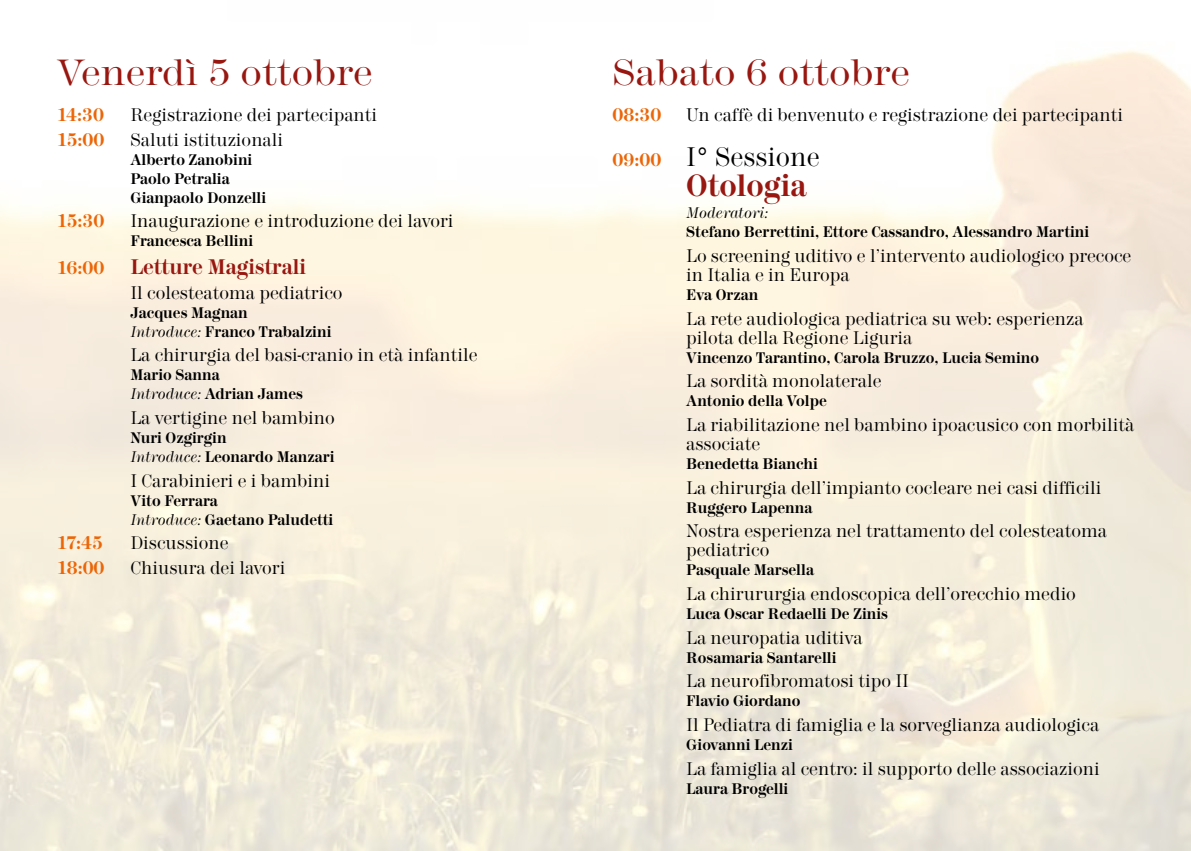
<style>
.page{position:relative;width:1191px;height:851px;background:#fff}
.page>*{position:absolute;margin:0;border:0;box-sizing:border-box;transform-origin:0 0}
.t1{font:300 38px "Modern Two Sixtn ITC";color:#981711}
.t2{font:700 32px "Modern Two Sixtn ITC";color:#981711;scale:.9 1}
.t3{font:300 28px "Modern Two Sixtn ITC";color:#000;scale:.9 1}
.t4{font:700 22px "Modern Two Sixtn ITC";color:#981711;scale:.9 1}
.t5{font:300 19px/19px "Modern Two Sixtn ITC";color:#000;scale:.9 1}
.t6{font:700 19px "Modern Two Sixtn ITC";color:#ec6608;scale:.9 1}
.t7{font:700 16px/19px "Modern Two Sixtn ITC";color:#000;scale:.9 1}
.t8{font:italic 300 16px "Modern Two Sixtn ITC";color:#000;scale:.9 1}
.s1{font-size:19px;color:#ec6608}
.s2{font-weight:300;font-style:italic}
.s3{font-weight:700;font-size:19px;color:#ec6608}
</style>
<div class="page">
<h1 class="t1" style="left:57px;top:51px;width:317px">Venerdì 5 ottobre</h1>
<p class="t6" style="left:57px;top:104px;width:54px">14:30</p>
<p class="t5" style="left:130px;top:105px;width:276px">Registrazione dei partecipanti</p>
<p class="t6" style="left:57px;top:129px;width:55px">15:00</p>
<p class="t5" style="left:130px;top:130px;width:171px">Saluti istituzionali</p>
<p class="t7" style="left:130px;top:150px;width:152px">Alberto Zanobini<br>Paolo Petralia<br>Gianpaolo Donzelli</p>
<p class="t6" style="left:57px;top:210px;width:55px">15:30</p>
<p class="t5" style="left:130px;top:212px;width:360px">Inaugurazione e introduzione dei lavori</p>
<p class="t7" style="left:130px;top:232px;width:138px">Francesca Bellini</p>
<p class="t4" style="left:57px;top:254px;width:278px"><span class="s1">16:00</span> Letture Magistrali</p>
<p class="t5" style="left:130px;top:283px;width:237px">Il colesteatoma pediatrico</p>
<p class="t7" style="left:130px;top:303px;width:225px">Jacques Magnan<br><span class="s2">Introduce:</span> Franco Trabalzini</p>
<p class="t5" style="left:130px;top:346px;width:387px">La chirurgia del basi-cranio in età infantile</p>
<p class="t7" style="left:130px;top:365px;width:193px">Mario Sanna<br><span class="s2">Introduce:</span> Adrian James</p>
<p class="t5" style="left:130px;top:408px;width:229px">La vertigine nel bambino</p>
<p class="t7" style="left:130px;top:428px;width:228px">Nuri Ozgirgin<br><span class="s2">Introduce:</span> Leonardo Manzari</p>
<p class="t5" style="left:130px;top:471px;width:223px">I Carabinieri e i bambini</p>
<p class="t7" style="left:130px;top:491px;width:227px">Vito Ferrara<br><span class="s2">Introduce:</span> Gaetano Paludetti</p>
<p class="t6" style="left:57px;top:532px;width:53px">17:45</p>
<p class="t5" style="left:130px;top:533px;width:111px">Discussione</p>
<p class="t6" style="left:57px;top:557px;width:55px">18:00</p>
<p class="t5" style="left:130px;top:558px;width:174px">Chiusura dei lavori</p>
<h1 class="t1" style="left:612px;top:51px;width:299px">Sabato 6 ottobre</h1>
<p class="t6" style="left:612px;top:104px;width:56px">08:30</p>
<p class="t5" style="left:686px;top:105px;width:487px">Un caffè di benvenuto e registrazione dei partecipanti</p>
<h3 class="t3" style="left:612px;top:141px;width:232px"><span class="s3">09:00</span> I° Sessione</h3>
<h2 class="t2" style="left:686px;top:168px;width:135px">Otologia</h2>
<p class="t8" style="left:686px;top:204px;width:93px">Moderatori:</p>
<p class="t7" style="left:686px;top:222px;width:449px">Stefano Berrettini, Ettore Cassandro, Alessandro Martini</p>
<p class="t5" style="left:686px;top:246px;width:496px">Lo screening uditivo e l’intervento audiologico precoce in Italia e in Europa</p>
<p class="t7" style="left:686px;top:285px;width:82px">Eva Orzan</p>
<p class="t5" style="left:686px;top:309px;width:443px">La rete audiologica pediatrica su web: esperienza pilota della Regione Liguria</p>
<p class="t7" style="left:686px;top:348px;width:393px">Vincenzo Tarantino, Carola Bruzzo, Lucia Semino</p>
<p class="t5" style="left:686px;top:372px;width:218px">La sordità monolaterale</p>
<p class="t7" style="left:686px;top:391px;width:158px">Antonio della Volpe</p>
<p class="t5" style="left:686px;top:415px;width:499px">La riabilitazione nel bambino ipoacusico con morbilità associate</p>
<p class="t7" style="left:686px;top:454px;width:148px">Benedetta Bianchi</p>
<p class="t5" style="left:686px;top:478px;width:463px">La chirurgia dell’impianto cocleare nei casi difficili</p>
<p class="t7" style="left:686px;top:498px;width:142px">Ruggero Lapenna</p>
<p class="t5" style="left:686px;top:522px;width:469px">Nostra esperienza nel trattamento del colesteatoma pediatrico</p>
<p class="t7" style="left:686px;top:560px;width:143px">Pasquale Marsella</p>
<p class="t5" style="left:686px;top:584px;width:434px">La chirururgia endoscopica dell’orecchio medio</p>
<p class="t7" style="left:686px;top:604px;width:226px">Luca Oscar Redaelli De Zinis</p>
<p class="t5" style="left:686px;top:628px;width:198px">La neuropatia uditiva</p>
<p class="t7" style="left:686px;top:648px;width:168px">Rosamaria Santarelli</p>
<p class="t5" style="left:686px;top:671px;width:249px">La neurofibromatosi tipo II</p>
<p class="t7" style="left:686px;top:691px;width:128px">Flavio Giordano</p>
<p class="t5" style="left:686px;top:715px;width:460px">Il Pediatra di famiglia e la sorveglianza audiologica</p>
<p class="t7" style="left:686px;top:735px;width:120px">Giovanni Lenzi</p>
<p class="t5" style="left:686px;top:759px;width:461px">La famiglia al centro: il supporto delle associazioni</p>
<p class="t7" style="left:686px;top:779px;width:115px">Laura Brogelli</p>
</div>
